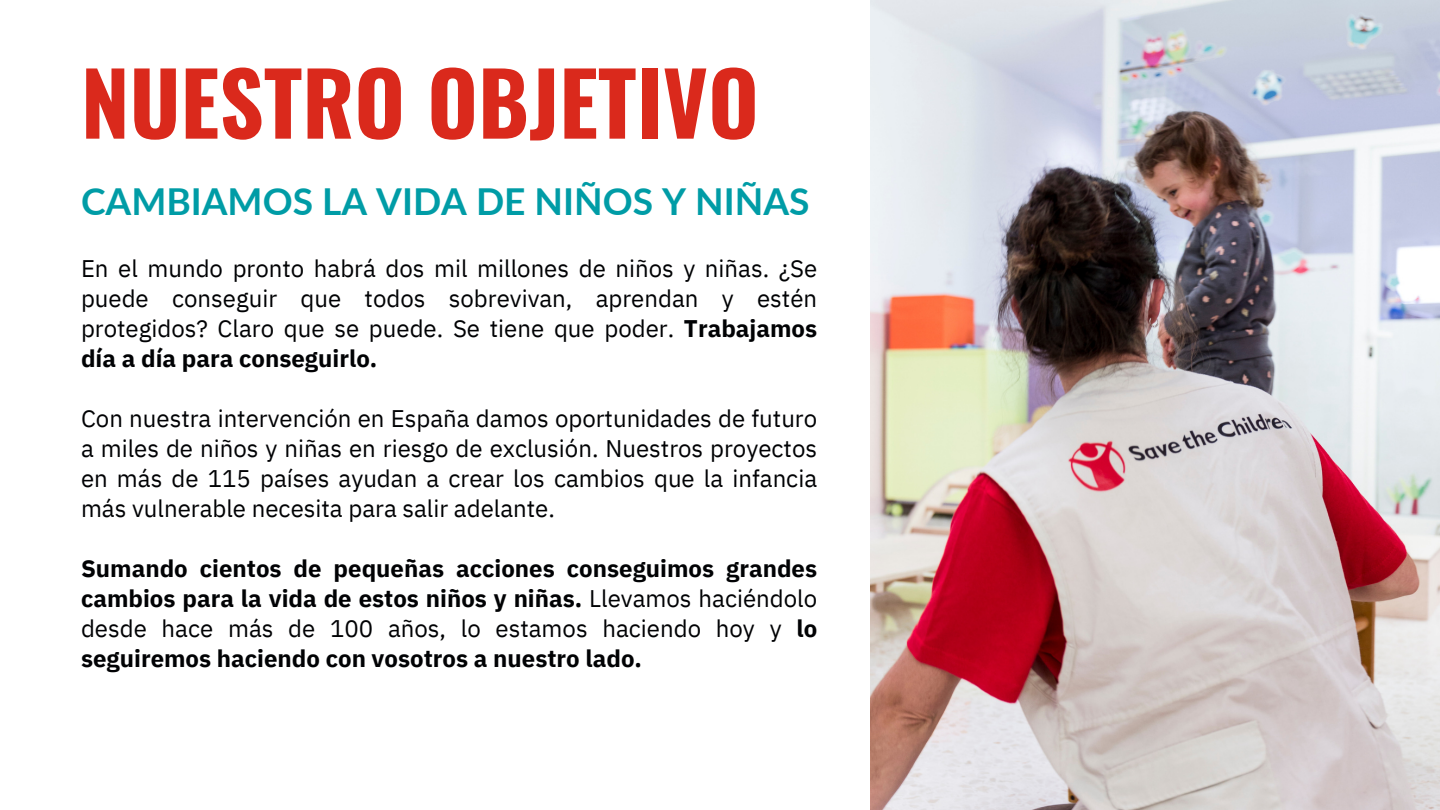
<style>
.page{position:relative;width:1440px;height:810px;background:#fff}
.page>*{position:absolute;margin:0;border:0;box-sizing:border-box;transform-origin:0 0}
.t1{font:700 86.6px "Oswald";color:#da291c}
.t2{font:700 37.1px "Lato";color:#009ca6}
.t3{font:24px/30px "IBM Plex Sans";color:#010204;text-align:justify}
.t4{font:700 24px/30px "IBM Plex Sans";color:#010204;text-align:justify}
.s1{font-weight:700}
.s2{font-weight:400}
</style>
<div class="page">
<img style="left:870px;top:0;width:570px;height:810px">
<h1 class="t1" style="left:81px;top:35px;width:679px">NUESTRO OBJETIVO</h1>
<h2 class="t2" style="left:81px;top:178px;width:730px">CAMBIAMOS LA VIDA DE NIÑOS Y NIÑAS</h2>
<p class="t3" style="left:81px;top:253px;width:738px">En el mundo pronto habrá dos mil millones de niños y niñas. ¿Se puede conseguir que todos sobrevivan, aprendan y estén protegidos? Claro que se puede. Se tiene que poder. <span class="s1">Trabajamos día a día para conseguirlo.</span></p>
<p class="t3" style="left:81px;top:403px;width:738px">Con nuestra intervención en España damos oportunidades de futuro a miles de niños y niñas en riesgo de exclusión. Nuestros proyectos en más de 115 países ayudan a crear los cambios que la infancia más vulnerable necesita para salir adelante.</p>
<p class="t4" style="left:81px;top:553px;width:738px">Sumando cientos de pequeñas acciones conseguimos grandes cambios para la vida de estos niños y niñas. <span class="s2">Llevamos haciéndolo desde hace más de 100 años, lo estamos haciendo hoy y</span> lo seguiremos haciendo con vosotros a nuestro lado.</p>
</div>
